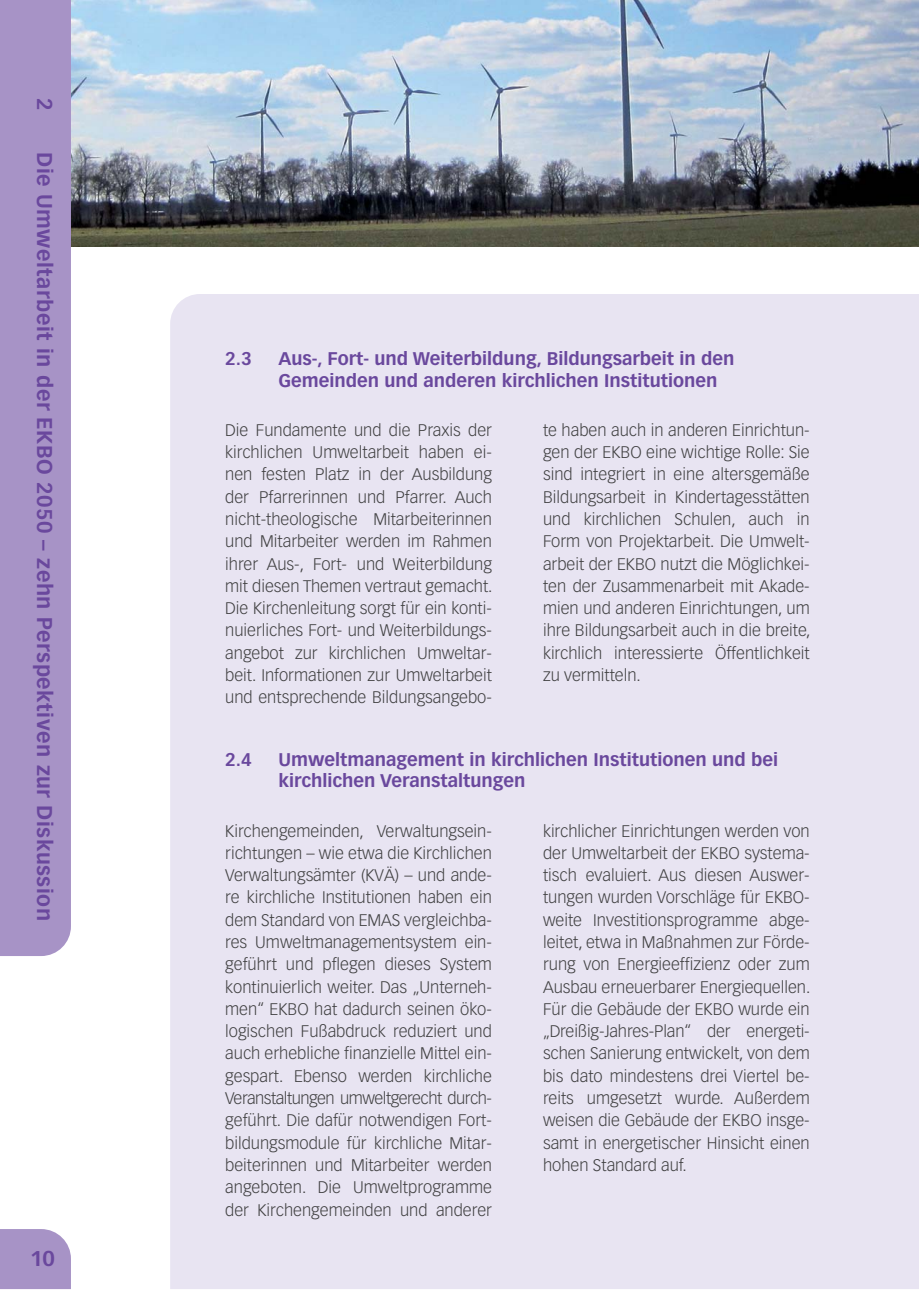
<style>
.page{position:relative;width:919px;height:1290px;background:#fff}
.page>*{position:absolute;margin:0;border:0;box-sizing:border-box;transform-origin:0 0}
.t1{font:700 21px "Vectora LT";letter-spacing:.025em;color:#6a489d}
.t2{font:700 18px/21.6px "Vectora LT";color:#6a489d}
.t3{font:300 16.5px/22.2px "Vectora LT";color:#404041;text-align:justify}
</style>
<div class="page">
<img style="left:71px;top:0;width:847px;height:247px">
<div style="left:170px;top:294px;width:748px;height:994px;background:#e8e4f2"></div>
<div style="left:0;top:1229px;width:71px;height:59px;background:#a793c6"></div>
<div style="left:0;top:0;width:71px;height:956px;background:#a793c6"></div>
<p class="t1" style="left:52px;top:98px;width:14px;rotate:90deg">2</p>
<p class="t1" style="left:52px;top:152px;width:770px;rotate:90deg">Die Umweltarbeit in der EKBO 2050 – zehn Perspektiven zur Diskussion</p>
<p class="t1" style="left:30px;top:1250px;width:26px">10</p>
<p class="t2" style="left:225px;top:350px;width:28px">2.3</p>
<p class="t2" style="left:278px;top:350px;width:457px">Aus-, Fort- und Weiterbildung, Bildungsarbeit in den<br>Gemeinden und anderen kirchlichen Institutionen</p>
<p class="t3" style="left:225px;top:419px;width:269px">Die Fundamente und die Praxis der kirchlichen Umweltarbeit haben ei&shy;nen festen Platz in der Ausbildung der Pfarrerinnen und Pfarrer. Auch nicht-theologische Mitarbeiterinnen und Mitarbeiter werden im Rahmen ihrer Aus-, Fort- und Weiterbildung mit diesen Themen vertraut gemacht.<br>Die Kirchenleitung sorgt für ein konti&shy;nuierliches Fort- und Weiterbildungs&shy;angebot zur kirchlichen Umweltar&shy;beit. Informationen zur Umweltarbeit und entsprechende Bildungsangebo-</p>
<p class="t3" style="left:543px;top:419px;width:269px">te haben auch in anderen Einrichtun&shy;gen der EKBO eine wichtige Rolle: Sie sind integriert in eine altersgemäße Bildungsarbeit in Kindertagesstätten und kirchlichen Schulen, auch in Form von Projektarbeit. Die Umwelt&shy;arbeit der EKBO nutzt die Möglichkei&shy;ten der Zusammenarbeit mit Akade&shy;mien und anderen Einrichtungen, um ihre Bildungsarbeit auch in die breite, kirchlich interessierte Öffentlichkeit zu vermitteln.</p>
<p class="t2" style="left:225px;top:750px;width:28px">2.4</p>
<p class="t2" style="left:278px;top:750px;width:501px">Umweltmanagement in kirchlichen Institutionen und bei kirchlichen Veranstaltungen</p>
<p class="t3" style="left:225px;top:819px;width:268px">Kirchengemeinden, Verwaltungsein&shy;richtungen – wie etwa die Kirchlichen Verwaltungsämter (KVÄ) – und ande&shy;re kirchliche Institutionen haben ein dem Standard von EMAS vergleichba&shy;res Umweltmanagementsystem ein&shy;geführt und pflegen dieses System kontinuierlich weiter. Das „Unterneh&shy;men“ EKBO hat dadurch seinen öko&shy;logischen Fußabdruck reduziert und auch erhebliche finanzielle Mittel ein&shy;gespart. Ebenso werden kirchliche Veranstaltungen umweltgerecht durch&shy;geführt. Die dafür notwendigen Fort&shy;bildungsmodule für kirchliche Mitar&shy;beiterinnen und Mitarbeiter werden angeboten. Die Umweltprogramme der Kirchengemeinden und anderer</p>
<p class="t3" style="left:543px;top:819px;width:269px">kirchlicher Einrichtungen werden von der Umweltarbeit der EKBO systema&shy;tisch evaluiert. Aus diesen Auswer&shy;tungen wurden Vorschläge für EKBO&shy;weite Investitionsprogramme abge&shy;leitet, etwa in Maßnahmen zur Förde&shy;rung von Energieeffizienz oder zum Ausbau erneuerbarer Energiequellen.<br>Für die Gebäude der EKBO wurde ein „Dreißig-Jahres-Plan“ der energeti&shy;schen Sanierung entwickelt, von dem bis dato mindestens drei Viertel be&shy;reits umgesetzt wurde. Außerdem weisen die Gebäude der EKBO insge&shy;samt in energetischer Hinsicht einen hohen Standard auf.</p>
</div>
